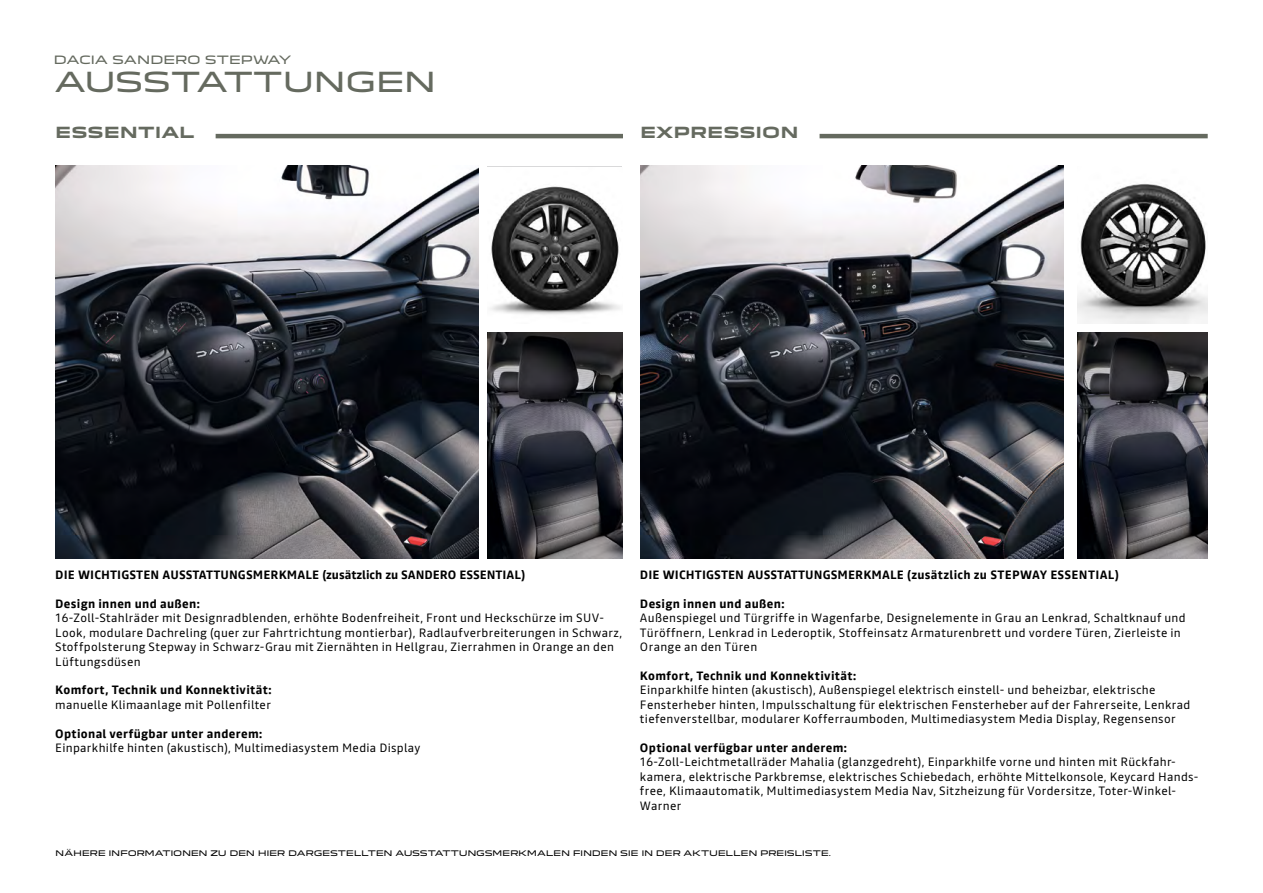
<style>
.page{position:relative;width:1263px;height:893px;background:#fff}
.page>*{position:absolute;margin:0;border:0;box-sizing:border-box;transform-origin:0 0}
.t1{font:27px "Dacia Block Extended";letter-spacing:-.045em;color:#656a5f}
.t2{font:700 15px "Dacia Block Extended";color:#656a5f}
.t3{font:12px/14.4px "Read";letter-spacing:.025em;color:#000}
.t4{font:700 12px "Read";letter-spacing:.025em;color:#000}
.t5{font:700 12px "Read";letter-spacing:.005em;color:#000}
.t6{font:11.25px "Dacia Block Extended";letter-spacing:-.035em;color:#656a5f}
.t7{font:7.5px "Dacia Block Extended";letter-spacing:-.035em;color:#000}
</style>
<div class="page">
<img style="left:1077px;top:184px;width:131px;height:139px">
<img style="left:1077px;top:333px;width:131px;height:225px">
<hr style="left:216px;top:134px;width:407px;height:4px;background:#656a5f">
<hr style="left:819px;top:134px;width:389px;height:4px;background:#656a5f">
<img style="left:55px;top:166px;width:424px;height:392px">
<img style="left:640px;top:166px;width:424px;height:392px">
<img style="left:490px;top:186px;width:130px;height:129px">
<img style="left:487px;top:332px;width:135px;height:226px">
<p class="t6" style="left:54px;top:50px;width:239px">DACIA SANDERO STEPWAY</p>
<h1 class="t1" style="left:54px;top:61px;width:384px">AUSSTATTUNGEN</h1>
<p class="t2" style="left:55px;top:124px;width:141px">ESSENTIAL</p>
<p class="t2" style="left:640px;top:124px;width:160px">EXPRESSION</p>
<p class="t5" style="left:55px;top:567px;width:471px">DIE WICHTIGSTEN AUSSTATTUNGSMERKMALE (zusätzlich zu SANDERO ESSENTIAL)</p>
<p class="t4" style="left:55px;top:595px;width:146px">Design innen und außen:</p>
<p class="t3" style="left:55px;top:611px;width:569px">16-Zoll-Stahlräder mit Designradblenden, erhöhte Bodenfreiheit, Front und Heckschürze im SUV-Look, modulare Dachreling (quer zur Fahrtrichtung montierbar), Radlaufverbreiterungen in Schwarz, Stoffpolsterung Stepway in Schwarz-Grau mit Ziernähten in Hellgrau, Zierrahmen in Orange an den Lüftungsdüsen</p>
<p class="t4" style="left:55px;top:682px;width:218px">Komfort, Technik und Konnektivität:</p>
<p class="t3" style="left:55px;top:697px;width:217px">manuelle Klimaanlage mit Pollenfilter</p>
<p class="t4" style="left:55px;top:725px;width:208px">Optional verfügbar unter anderem:</p>
<p class="t3" style="left:55px;top:741px;width:367px">Einparkhilfe hinten (akustisch), Multimediasystem Media Display</p>
<p class="t4" style="left:640px;top:567px;width:480px">DIE WICHTIGSTEN AUSSTATTUNGSMERKMALE (zusätzlich zu STEPWAY ESSENTIAL)</p>
<p class="t4" style="left:640px;top:595px;width:146px">Design innen und außen:</p>
<p class="t3" style="left:640px;top:611px;width:547px">Außenspiegel und Türgriffe in Wagenfarbe, Designelemente in Grau an Lenkrad, Schaltknauf und<br>Türöffnern, Lenkrad in Lederoptik, Stoffeinsatz Armaturenbrett und vordere Türen, Zierleiste in<br>Orange an den Türen</p>
<p class="t4" style="left:640px;top:667px;width:218px">Komfort, Technik und Konnektivität:</p>
<p class="t3" style="left:640px;top:683px;width:552px">Einparkhilfe hinten (akustisch), Außenspiegel elektrisch einstell- und beheizbar, elektrische<br>Fensterheber hinten, Impulsschaltung für elektrischen Fensterheber auf der Fahrerseite, Lenkrad tiefenverstellbar, modularer Kofferraumboden, Multimediasystem Media Display, Regensensor</p>
<p class="t4" style="left:640px;top:739px;width:208px">Optional verfügbar unter anderem:</p>
<p class="t3" style="left:640px;top:755px;width:560px">16-Zoll-Leichtmetallräder Mahalia (glanzgedreht), Einparkhilfe vorne und hinten mit Rückfahr&shy;kamera, elektrische Parkbremse, elektrisches Schiebedach, erhöhte Mittelkonsole, Keycard Hands&shy;free, Klimaautomatik, Multimediasystem Media Nav, Sitzheizung für Vordersitze, Toter-Winkel-Warner</p>
<p class="t7" style="left:55px;top:847px;width:777px">NÄHERE INFORMATIONEN ZU DEN HIER DARGESTELLTEN AUSSTATTUNGSMERKMALEN FINDEN SIE IN DER AKTUELLEN PREISLISTE.</p>
</div>
